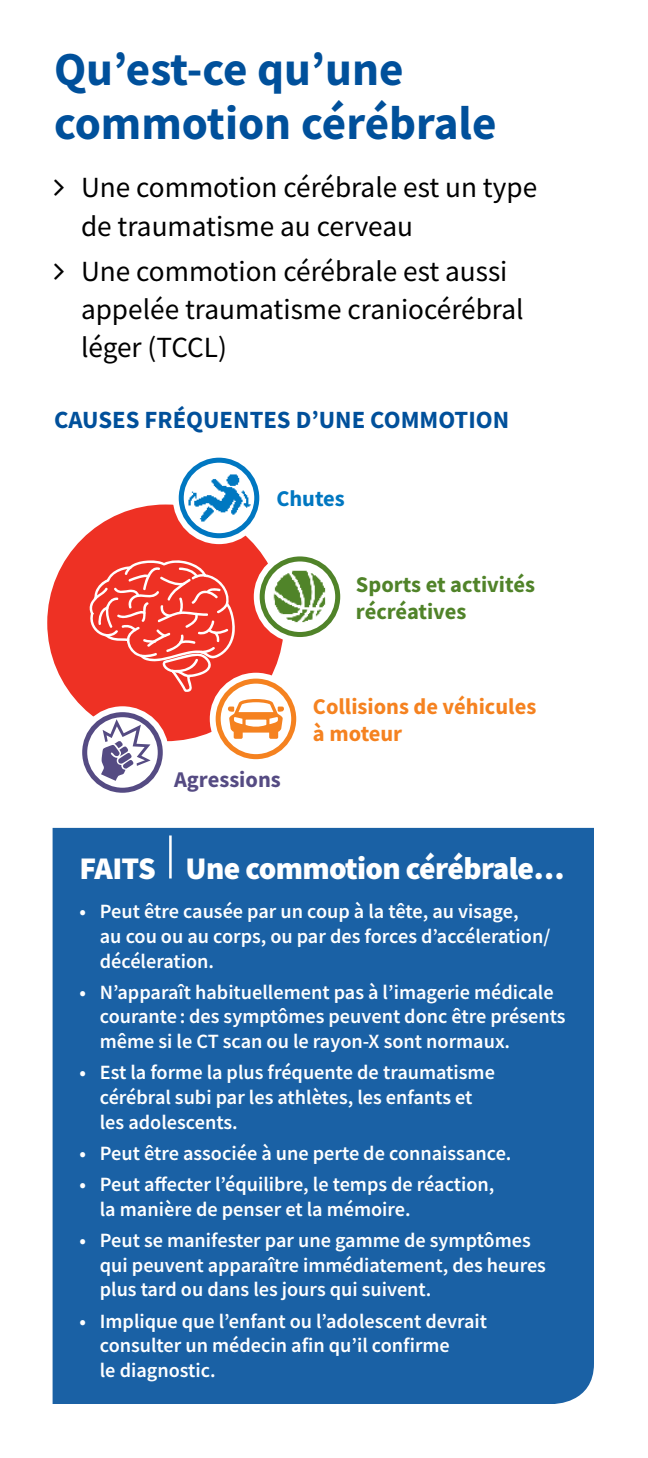
<style>
.page{position:relative;width:648px;height:1458px;background:#fff}
.page>*{position:absolute;margin:0;border:0;box-sizing:border-box;transform-origin:0 0}
.t1{font:700 47.25px/54px "Source Sans Pro";color:#00509b}
.t2{font:900 31.5px "Source Sans Pro";letter-spacing:-.02em;color:#fff}
.t3{font:29.25px/38.2px "Source Sans Pro";color:#000}
.t4{font:700 24.75px "Source Sans Pro";color:#00509b}
.t5{font:700 22.5px/27px "Source Sans Pro";color:#f58220}
.t6{font:700 22.5px/27px "Source Sans Pro";color:#508329}
.t7{font:700 22.5px "Source Sans Pro";color:#554b83}
.t8{font:700 22.5px "Source Sans Pro";color:#0077c1}
.t9{font:600 20.25px/24.5px "Source Sans Pro";color:#fff}
</style>
<div class="page">
<div style="left:48px;top:505px;width:235px;height:235px;background:#ee3124;border-radius:50%"></div>
<div style="left:210px;top:673px;width:92px;height:92px;border:17px solid #fff;border-radius:50%"></div>
<div style="left:76px;top:706px;width:93px;height:93px;border:17px solid #fff;border-radius:50%"></div>
<div style="left:254px;top:551px;width:92px;height:92px;border:17px solid #fff;border-radius:50%"></div>
<div style="left:173px;top:452px;width:92px;height:92px;border:17px solid #fff;border-radius:50%"></div>
<svg style="left:218px;top:681px;width:76px;height:76px"></svg>
<div style="left:216px;top:679px;width:80px;height:80px;border:5px solid #f58220;border-radius:50%"></div>
<svg style="left:85px;top:715px;width:75px;height:75px"></svg>
<div style="left:82px;top:712px;width:81px;height:81px;border:5px solid #554b83;border-radius:50%"></div>
<img style="left:262px;top:559px;width:76px;height:76px;border-radius:38px">
<div style="left:260px;top:556px;width:80px;height:81px;border:5px solid #508329;border-radius:50%"></div>
<svg style="left:181px;top:460px;width:76px;height:76px"></svg>
<img style="left:186px;top:472px;width:66px;height:52px">
<div style="left:179px;top:458px;width:80px;height:80px;border:5px solid #0077c1;border-radius:50%"></div>
<svg style="left:227px;top:699px;width:58px;height:40px"></svg>
<svg style="left:101px;top:719px;width:50px;height:62px"></svg>
<svg style="left:89px;top:560px;width:146px;height:132px"></svg>
<div style="left:53px;top:828px;width:541px;height:576px;background:#1a61a5"></div>
<hr style="left:169px;top:835px;width:3px;height:44px;background:#fff">
<h1 class="t1" style="left:54px;top:41px;width:444px">Qu’est-ce qu’une commotion cérébrale</h1>
<h3 class="t3" style="left:81px;top:168px;width:458px">Une commotion cérébrale est un type de traumatisme au cerveau</h3>
<h3 class="t3" style="left:81px;top:252px;width:444px">Une commotion cérébrale est aussi appelée traumatisme craniocérébral léger (TCCL)</h3>
<p class="t4" style="left:54px;top:403px;width:457px">CAUSES FRÉQUENTES D’UNE COMMOTION</p>
<p class="t8" style="left:276px;top:484px;width:70px">Chutes</p>
<p class="t6" style="left:356px;top:570px;width:181px">Sports et activités récréatives</p>
<p class="t7" style="left:174px;top:765px;width:108px">Agressions</p>
<p class="t5" style="left:313px;top:693px;width:225px">Collisions de véhicules à moteur</p>
<h2 class="t2" style="left:80px;top:846px;width:487px">FAITS Une commotion cérébrale…</h2>
<p class="t9" style="left:100px;top:899px;width:452px;text-indent:-20px">• Peut être causée par un coup à la tête, au visage,<br>au cou ou au corps, ou par des forces d’accéleration/ décéleration.</p>
<p class="t9" style="left:100px;top:980px;width:467px;text-indent:-20px">• N’apparaît habituellement pas à l’imagerie médicale courante: des symptômes peuvent donc être présents même si le CT scan ou le rayon-X sont normaux.</p>
<p class="t9" style="left:100px;top:1060px;width:397px;text-indent:-20px">• Est la forme la plus fréquente de traumatisme cérébral subi par les athlètes, les enfants et les adolescents.</p>
<p class="t9" style="left:80px;top:1141px;width:433px">• Peut être associée à une perte de connaissance.</p>
<p class="t9" style="left:100px;top:1172px;width:396px;text-indent:-20px">• Peut affecter l’équilibre, le temps de réaction, la manière de penser et la mémoire.</p>
<p class="t9" style="left:100px;top:1228px;width:448px;text-indent:-20px">• Peut se manifester par une gamme de symptômes qui peuvent apparaître immédiatement, des heures plus tard ou dans les jours qui suivent.</p>
<p class="t9" style="left:100px;top:1309px;width:389px;text-indent:-20px">• Implique que l’enfant ou l’adolescent devrait consulter un médecin afin qu’il confirme<br>le diagnostic.</p>
</div>
